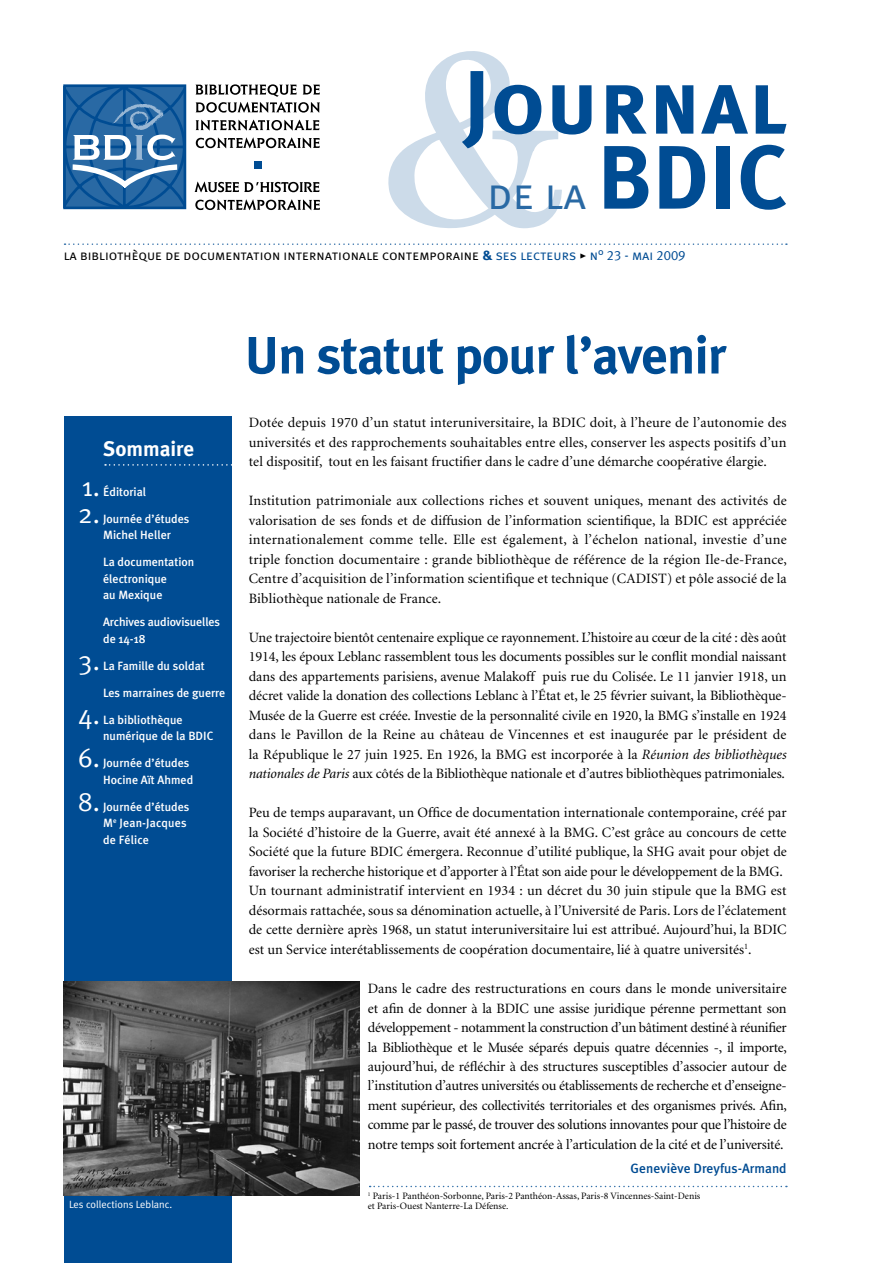
<style>
.page{position:relative;width:893px;height:1263px;background:#fff}
.page>*{position:absolute;margin:0;border:0;box-sizing:border-box;transform-origin:0 0}
.t1{font:90px "Meta Plus Bold Caps";color:#004c93}
.t2{font:700 52.5px "Meta Plus";letter-spacing:-.02em;color:#004c93}
.t3{font:45px "Meta Plus Normal Caps";color:#2969a4}
.t4{font:27px/27px "Meta Plus Normal";color:#fff}
.t5{font:700 21px "Meta Plus";color:#fff}
.t6{font:14.25px/19.5px "Minion";color:#000;text-align:justify}
.t7{font:14.25px "Meta Plus Normal Caps";color:#000}
.t8{font:500 13.5px "Meta Plus";color:#004c93}
.t9{font:500 12px/16.5px "Meta Plus";color:#fff}
.t10{font:10.5px "Meta Plus Normal";color:#fff}
.t11{font:9.75px "Minion";color:#000}
.s1{font-family:"Meta Plus Bold Caps";font-size:90px;color:#004c93}
.s2{font-family:"Meta Plus";font-weight:700;color:#004c93}
.s3{color:#004c93}
.s4{font-size:13.5px;color:#004c93}
.s5{font-style:italic}
</style>
<div class="page">
<svg style="left:388px;top:51px;width:174px;height:178px"></svg>
<div style="left:64px;top:417px;width:168px;height:846px;background:#004c93"></div>
<svg style="left:105px;top:464px;width:127px;height:2px"></svg>
<svg style="left:65px;top:243px;width:722px;height:2px"></svg>
<div style="left:63px;top:84px;width:123px;height:125px;border:3px solid #004c93"></div>
<svg style="left:65px;top:86px;width:120px;height:122px;background:#3c76ac"></svg>
<svg style="left:196px;top:84px;width:124px;height:29px"></svg>
<svg style="left:196px;top:120px;width:123px;height:10px"></svg>
<svg style="left:196px;top:138px;width:124px;height:10px"></svg>
<svg style="left:195px;top:182px;width:124px;height:10px"></svg>
<svg style="left:195px;top:199px;width:125px;height:11px"></svg>
<div style="left:254px;top:161px;width:7px;height:7px;background:#004c93"></div>
<img style="left:64px;top:981px;width:295px;height:215px">
<svg style="left:370px;top:1186px;width:417px;height:1px"></svg>
<h1 class="t1" style="left:463px;top:50px;width:325px">Journal</h1>
<h3 class="t3" style="left:487px;top:167px;width:301px">de la <span class="s1">BDIC</span></h3>
<p class="t7" style="left:64px;top:247px;width:623px">la bibliothèque de documentation internationale contemporaine <span class="s2">&amp;</span> <span class="s3">ses lecteurs</span> • <span class="s3">n°</span> <span class="s4">23</span> <span class="s3">- mai</span> <span class="s4">2009</span></p>
<h3 class="t5" style="left:103px;top:436px;width:93px">Sommaire</h3>
<h3 class="t4" style="left:78px;top:473px;width:23px">1.<br>2.</h3>
<p class="t9" style="left:103px;top:483px;width:45px">Éditorial</p>
<p class="t9" style="left:103px;top:510px;width:88px">Journée d’études<br>Michel Heller</p>
<p class="t9" style="left:103px;top:554px;width:93px">La documentation électronique<br>au Mexique</p>
<p class="t9" style="left:103px;top:614px;width:119px">Archives audiovisuelles de 14-18</p>
<p class="t9" style="left:103px;top:657px;width:103px">La Famille du soldat</p>
<p class="t9" style="left:103px;top:684px;width:124px">Les marraines de guerre</p>
<p class="t9" style="left:103px;top:711px;width:112px">La bibliothèque numérique de la BDIC</p>
<p class="t9" style="left:103px;top:755px;width:92px">Journée d’études<br>Hocine Aït Ahmed</p>
<p class="t9" style="left:103px;top:798px;width:88px">Journée d’études<br>M<sup>e</sup> Jean-Jacques de Félice</p>
<h3 class="t4" style="left:78px;top:633px;width:23px;line-height:54px">3.<br>4.</h3>
<h3 class="t4" style="left:78px;top:736px;width:23px;line-height:43.5px">6.<br>8.</h3>
<h2 class="t2" style="left:244px;top:325px;width:483px">Un statut pour l’avenir</h2>
<p class="t6" style="left:249px;top:414px;width:539px">Dotée depuis 1970 d’un statut interuniversitaire, la BDIC doit, à l’heure de l’autonomie des universités et des rapprochements souhaitables entre elles, conserver les aspects positifs d’un tel dispositif, tout en les faisant fructifier dans le cadre d’une démarche coopérative élargie.</p>
<p class="t6" style="left:249px;top:492px;width:540px">Institution patrimoniale aux collections riches et souvent uniques, menant des activités de valorisation de ses fonds et de diffusion de l’information scientifique, la BDIC est appréciée internationalement comme telle. Elle est également, à l’échelon national, investie d’une triple fonction documentaire : grande bibliothèque de référence de la région Ile-de-France, Centre d’acquisition de l’information scientifique et technique (CADIST) et pôle associé de la Bibliothèque nationale de France.</p>
<p class="t6" style="left:249px;top:628px;width:539px">Une trajectoire bientôt centenaire explique ce rayonnement. L’histoire au cœur de la cité : dès août 1914, les époux Leblanc rassemblent tous les documents possibles sur le conflit mondial naissant dans des appartements parisiens, avenue Malakoff puis rue du Colisée. Le 11 janvier 1918, un décret valide la donation des collections Leblanc à l’État et, le 25 février suivant, la Bibliothèque-Musée de la Guerre est créée. Investie de la personnalité civile en 1920, la BMG s’installe en 1924 dans le Pavillon de la Reine au château de Vincennes et est inaugurée par le président de la République le 27 juin 1925. En 1926, la BMG est incorporée à la <span class="s5">Réunion des bibliothèques nationales de Paris</span> aux côtés de la Bibliothèque nationale et d’autres bibliothèques patrimoniales.</p>
<p class="t6" style="left:249px;top:804px;width:539px;text-align:left">Peu de temps auparavant, un Office de documentation internationale contemporaine, créé par la Société d’histoire de la Guerre, avait été annexé à la BMG. C’est grâce au concours de cette Société que la future BDIC émergera. Reconnue d’utilité publique, la SHG avait pour objet de favoriser la recherche historique et d’apporter à l’État son aide pour le développement de la BMG.<br>Un tournant administratif intervient en 1934 : un décret du 30 juin stipule que la BMG est désormais rattachée, sous sa dénomination actuelle, à l’Université de Paris. Lors de l’éclatement de cette dernière après 1968, un statut interuniversitaire lui est attribué. Aujourd’hui, la BDIC est un Service interétablissements de coopération documentaire, lié à quatre universités<sup>1</sup>.</p>
<p class="t6" style="left:368px;top:979px;width:421px">Dans le cadre des restructurations en cours dans le monde universitaire et afin de donner à la BDIC une assise juridique pérenne permettant son développement - notamment la construction d’un bâtiment destiné à réunifier la Bibliothèque et le Musée séparés depuis quatre décennies -, il importe, aujourd’hui, de réfléchir à des structures susceptibles d’associer autour de l’institution d’autres universités ou établissements de recherche et d’enseigne&shy;ment supérieur, des collectivités territoriales et des organismes privés. Afin, comme par le passé, de trouver des solutions innovantes pour que l’histoire de notre temps soit fortement ancrée à l’articulation de la cité et de l’université.</p>
<p class="t8" style="left:630px;top:1160px;width:158px">Geneviève Dreyfus-Armand</p>
<p class="t11" style="left:368px;top:1191px;width:334px"><sup>1</sup> Paris-1 Panthéon-Sorbonne, Paris-2 Panthéon-Assas, Paris-8 Vincennes-Saint-Denis</p>
<p class="t10" style="left:69px;top:1198px;width:105px">Les collections Leblanc.</p>
<p class="t11" style="left:368px;top:1201px;width:142px">et Paris-Ouest Nanterre-La Défense.</p>
</div>
